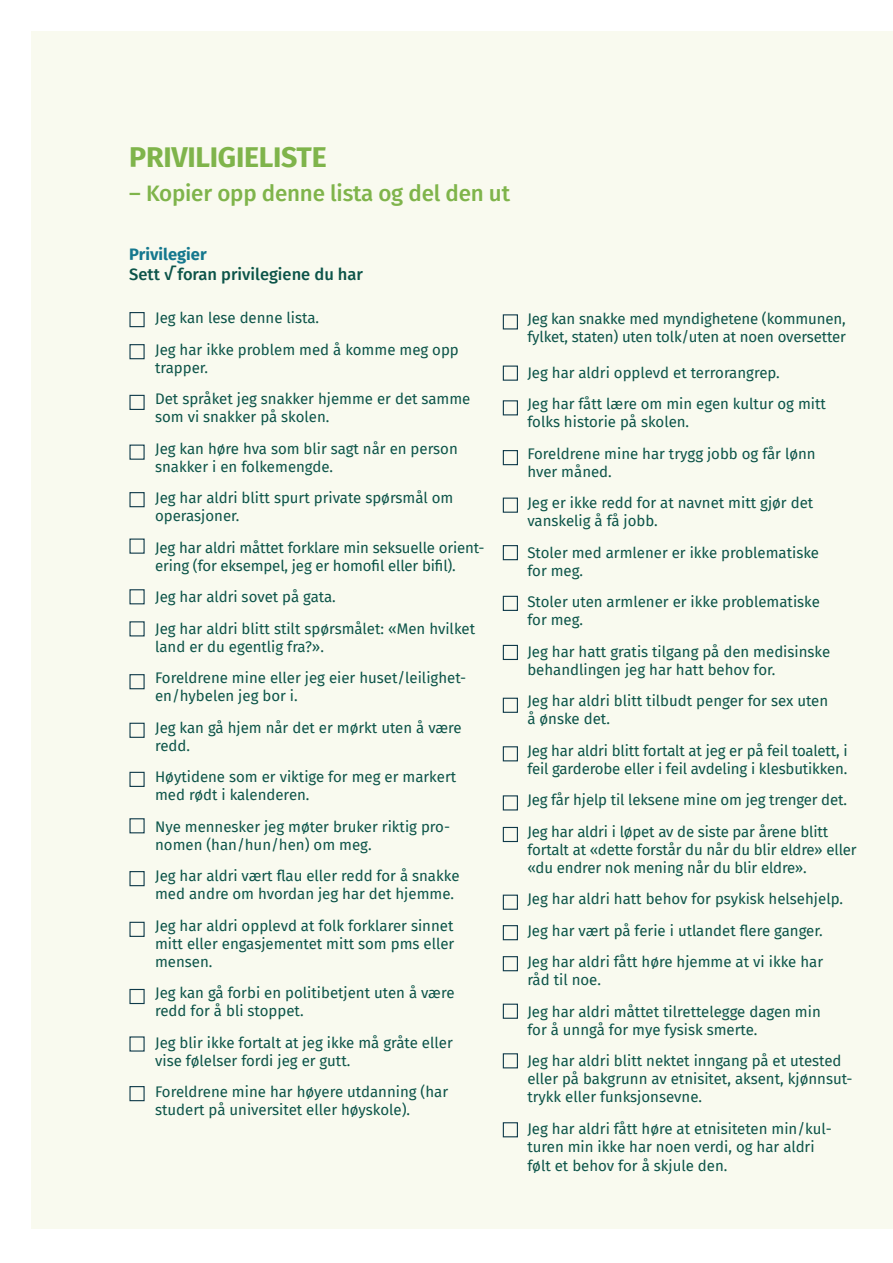
<style>
.page{position:relative;width:893px;height:1263px;background:#fff}
.page>*{position:absolute;margin:0;border:0;box-sizing:border-box;transform-origin:0 0}
.t1{font:700 28.5px "Fira Sans";letter-spacing:-.01em;color:#7fb44b}
.t2{font:500 22.35px "Fira Sans";letter-spacing:-.01em;color:#7fb44b}
.t3{font:500 16.5px/19.8px "Fira Sans";color:#0c5449}
.t4{font:15px/18px "Fira Sans";color:#0c5449}
.s1{font-weight:700;color:#15788e}
</style>
<div class="page">
<div style="left:31px;top:31px;width:862px;height:1198px;background:#f9faef"></div>
<div style="left:129px;top:312px;width:16px;height:15px;border:1px solid #0e3949"></div>
<div style="left:129px;top:344px;width:16px;height:15px;border:1px solid #0e3949"></div>
<div style="left:129px;top:395px;width:16px;height:15px;border:1px solid #0e3949"></div>
<div style="left:129px;top:492px;width:16px;height:15px;border:1px solid #0e3949"></div>
<div style="left:129px;top:589px;width:16px;height:15px;border:1px solid #0e3949"></div>
<div style="left:129px;top:674px;width:16px;height:15px;border:1px solid #0e3949"></div>
<div style="left:129px;top:723px;width:16px;height:15px;border:1px solid #0e3949"></div>
<div style="left:129px;top:772px;width:16px;height:15px;border:1px solid #0e3949"></div>
<div style="left:129px;top:818px;width:16px;height:15px;border:1px solid #0e3949"></div>
<div style="left:129px;top:871px;width:16px;height:15px;border:1px solid #0e3949"></div>
<div style="left:129px;top:922px;width:16px;height:15px;border:1px solid #0e3949"></div>
<div style="left:129px;top:989px;width:16px;height:15px;border:1px solid #0e3949"></div>
<div style="left:129px;top:1086px;width:16px;height:15px;border:1px solid #0e3949"></div>
<div style="left:503px;top:314px;width:15px;height:15px;border:1px solid #0e3949"></div>
<div style="left:503px;top:365px;width:15px;height:16px;border:1px solid #0e3949"></div>
<div style="left:503px;top:400px;width:15px;height:15px;border:1px solid #0e3949"></div>
<div style="left:503px;top:450px;width:15px;height:15px;border:1px solid #0e3949"></div>
<div style="left:503px;top:498px;width:15px;height:15px;border:1px solid #0e3949"></div>
<div style="left:503px;top:545px;width:15px;height:15px;border:1px solid #0e3949"></div>
<div style="left:503px;top:596px;width:15px;height:15px;border:1px solid #0e3949"></div>
<div style="left:503px;top:645px;width:15px;height:15px;border:1px solid #0e3949"></div>
<div style="left:503px;top:698px;width:15px;height:15px;border:1px solid #0e3949"></div>
<div style="left:503px;top:746px;width:15px;height:15px;border:1px solid #0e3949"></div>
<div style="left:503px;top:795px;width:15px;height:15px;border:1px solid #0e3949"></div>
<div style="left:503px;top:827px;width:15px;height:15px;border:1px solid #0e3949"></div>
<div style="left:503px;top:895px;width:15px;height:15px;border:1px solid #0e3949"></div>
<div style="left:503px;top:925px;width:15px;height:15px;border:1px solid #0e3949"></div>
<div style="left:503px;top:956px;width:15px;height:15px;border:1px solid #0e3949"></div>
<div style="left:503px;top:1004px;width:15px;height:15px;border:1px solid #0e3949"></div>
<div style="left:503px;top:1053px;width:15px;height:15px;border:1px solid #0e3949"></div>
<div style="left:503px;top:1122px;width:15px;height:15px;border:1px solid #0e3949"></div>
<p class="t1" style="left:129px;top:133px;width:199px">PRIVILIGIELISTE</p>
<p class="t2" style="left:129px;top:175px;width:382px">– Kopier opp denne lista og del den ut</p>
<p class="t3" style="left:129px;top:244px;width:235px"><span class="s1">Privilegier<br></span>Sett √ foran privilegiene du har</p>
<p class="t4" style="left:155px;top:308px;width:166px">Jeg kan lese denne lista.</p>
<p class="t4" style="left:155px;top:340px;width:305px">Jeg har ikke problem med å komme meg opp trapper.</p>
<p class="t4" style="left:155px;top:389px;width:317px">Det språket jeg snakker hjemme er det samme som vi snakker på skolen.</p>
<p class="t4" style="left:155px;top:439px;width:304px">Jeg kan høre hva som blir sagt når en person snakker i en folkemengde.</p>
<p class="t4" style="left:155px;top:488px;width:300px">Jeg har aldri blitt spurt private spørsmål om operasjoner.</p>
<p class="t4" style="left:155px;top:538px;width:331px">Jeg har aldri måttet forklare min seksuelle orient&shy;ering (for eksempel, jeg er homofil eller bifil).</p>
<p class="t4" style="left:155px;top:587px;width:182px">Jeg har aldri sovet på gata.</p>
<p class="t4" style="left:155px;top:619px;width:322px">Jeg har aldri blitt stilt spørsmålet: «Men hvilket land er du egentlig fra?».</p>
<p class="t4" style="left:155px;top:668px;width:313px">Foreldrene mine eller jeg eier huset/leilighet&shy;en/hybelen jeg bor i.</p>
<p class="t4" style="left:155px;top:718px;width:308px">Jeg kan gå hjem når det er mørkt uten å være redd.</p>
<p class="t4" style="left:155px;top:767px;width:303px">Høytidene som er viktige for meg er markert med rødt i kalenderen.</p>
<p class="t4" style="left:155px;top:817px;width:296px">Nye mennesker jeg møter bruker riktig pro&shy;nomen (han/hun/hen) om meg.</p>
<p class="t4" style="left:155px;top:866px;width:306px">Jeg har aldri vært flau eller redd for å snakke med andre om hvordan jeg har det hjemme.</p>
<p class="t4" style="left:155px;top:916px;width:301px;text-align:justify">Jeg har aldri opplevd at folk forklarer sinnet mitt eller engasjementet mitt som pms eller mensen.</p>
<p class="t4" style="left:155px;top:983px;width:301px">Jeg kan gå forbi en politibetjent uten å være redd for å bli stoppet.</p>
<p class="t4" style="left:155px;top:1033px;width:299px">Jeg blir ikke fortalt at jeg ikke må gråte eller vise følelser fordi jeg er gutt.</p>
<p class="t4" style="left:155px;top:1082px;width:295px">Foreldrene mine har høyere utdanning (har studert på universitet eller høyskole).</p>
<p class="t4" style="left:527px;top:309px;width:320px">Jeg kan snakke med myndighetene (kommunen, fylket, staten) uten tolk/uten at noen oversetter</p>
<p class="t4" style="left:527px;top:356px;width:300px;line-height:31.5px">Jeg har aldri opplevd et terrorangrep.<br>Jeg har fått lære om min egen kultur og mitt</p>
<p class="t4" style="left:527px;top:406px;width:290px;line-height:31.5px">folks historie på skolen.<br>Foreldrene mine har trygg jobb og får lønn</p>
<p class="t4" style="left:527px;top:455px;width:287px;line-height:31.5px">hver måned.<br>Jeg er ikke redd for at navnet mitt gjør det</p>
<p class="t4" style="left:527px;top:505px;width:293px;line-height:31.5px">vanskelig å få jobb.<br>Stoler med armlener er ikke problematiske</p>
<p class="t4" style="left:527px;top:554px;width:294px;line-height:31.5px">for meg.<br>Stoler uten armlener er ikke problematiske</p>
<p class="t4" style="left:527px;top:604px;width:304px;line-height:31.5px">for meg.<br>Jeg har hatt gratis tilgang på den medisinske</p>
<p class="t4" style="left:527px;top:653px;width:302px;line-height:31.5px">behandlingen jeg har hatt behov for.<br>Jeg har aldri blitt tilbudt penger for sex uten</p>
<p class="t4" style="left:527px;top:703px;width:322px;line-height:31.5px">å ønske det.<br>Jeg har aldri blitt fortalt at jeg er på feil toalett, i</p>
<p class="t4" style="left:527px;top:752px;width:322px;line-height:31.5px;text-align:justify">feil garderobe eller i feil avdeling i klesbutikken.<br>Jeg får hjelp til leksene mine om jeg trenger det.<br>Jeg har aldri i løpet av de siste par årene blitt</p>
<p class="t4" style="left:527px;top:840px;width:331px">fortalt at «dette forstår du når du blir eldre» eller «du endrer nok mening når du blir eldre».</p>
<p class="t4" style="left:527px;top:883px;width:317px;line-height:31.5px">Jeg har aldri hatt behov for psykisk helsehjelp.<br>Jeg har vært på ferie i utlandet flere ganger.<br>Jeg har aldri fått høre hjemme at vi ikke har</p>
<p class="t4" style="left:527px;top:964px;width:295px;line-height:31.5px">råd til noe.<br>Jeg har aldri måttet tilrettelegge dagen min</p>
<p class="t4" style="left:527px;top:1013px;width:316px;line-height:31.5px">for å unngå for mye fysisk smerte.<br>Jeg har aldri blitt nektet inngang på et utested</p>
<p class="t4" style="left:527px;top:1069px;width:327px">eller på bakgrunn av etnisitet, aksent, kjønnsut&shy;trykk eller funksjonsevne.</p>
<p class="t4" style="left:527px;top:1119px;width:306px">Jeg har aldri fått høre at etnisiteten min/kul&shy;turen min ikke har noen verdi, og har aldri</p>
<p class="t4" style="left:527px;top:1157px;width:202px">følt et behov for å skjule den.</p>
</div>
